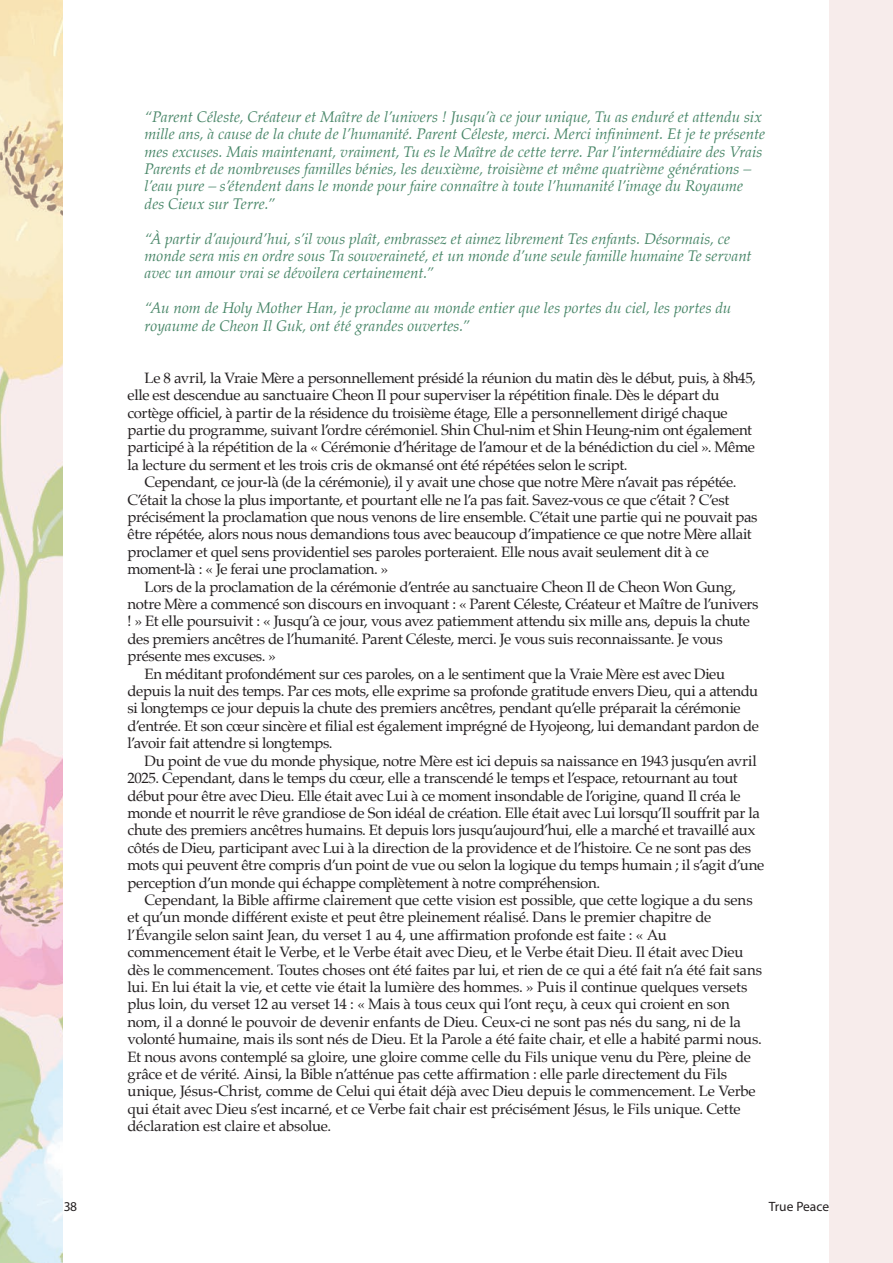
<style>
.page{position:relative;width:893px;height:1263px;background:#fff}
.page>*{position:absolute;margin:0;border:0;box-sizing:border-box;transform-origin:0 0}
.t1{font:italic 15.3px/17.4px "Palatino";color:#488668}
.t2{font:15px/17.4px "Palatino";letter-spacing:-.02em;color:#231f20}
.t3{font:13.5px "Myriad Pro";letter-spacing:-.005em;color:#231f20}
</style>
<div class="page">
<img style="left:0;top:0;width:893px;height:1263px">
<div style="left:64px;top:0;width:765px;height:1263px;background:#fff"></div>
<p class="t1" style="left:145px;top:108px;width:622px">“Parent Céleste, Créateur et Maître de l’univers ! Jusqu’à ce jour unique, Tu as enduré et attendu six mille ans, à cause de la chute de l’humanité. Parent Céleste, merci. Merci infiniment. Et je te présente mes excuses. Mais maintenant, vraiment, Tu es le Maître de cette terre. Par l’intermédiaire des Vrais Parents et de nombreuses familles bénies, les deuxième, troisième et même quatrième générations – l’eau pure – s’étendent dans le monde pour faire connaître à toute l’humanité l’image du Royaume des Cieux sur Terre.”</p>
<p class="t1" style="left:145px;top:229px;width:609px">“À partir d’aujourd’hui, s’il vous plaît, embrassez et aimez librement Tes enfants. Désormais, ce monde sera mis en ordre sous Ta souveraineté, et un monde d’une seule famille humaine Te servant avec un amour vrai se dévoilera certainement.”</p>
<p class="t1" style="left:145px;top:299px;width:588px">“Au nom de Holy Mother Han, je proclame au monde entier que les portes du ciel, les portes du royaume de Cheon Il Guk, ont été grandes ouvertes.”</p>
<p class="t2" style="left:128px;top:369px;width:630px;text-indent:17px">Le 8 avril, la Vraie Mère a personnellement présidé la réunion du matin dès le début, puis, à 8h45, elle est descendue au sanctuaire Cheon Il pour superviser la répétition finale. Dès le départ du cortège officiel, à partir de la résidence du troisième étage, Elle a personnellement dirigé chaque partie du programme, suivant l’ordre cérémoniel. Shin Chul-nim et Shin Heung-nim ont également participé à la répétition de la « Cérémonie d’héritage de l’amour et de la bénédiction du ciel ». Même la lecture du serment et les trois cris de okmansé ont été répétées selon le script.</p>
<p class="t2" style="left:128px;top:473px;width:632px;text-indent:17px">Cependant, ce jour-là (de la cérémonie), il y avait une chose que notre Mère n’avait pas répétée.<br>C’était la chose la plus importante, et pourtant elle ne l’a pas fait. Savez-vous ce que c’était ? C’est précisément la proclamation que nous venons de lire ensemble. C’était une partie qui ne pouvait pas être répétée, alors nous nous demandions tous avec beaucoup d’impatience ce que notre Mère allait proclamer et quel sens providentiel ses paroles porteraient. Elle nous avait seulement dit à ce moment-là : « Je ferai une proclamation. »</p>
<p class="t2" style="left:145px;top:578px;width:593px">Lors de la proclamation de la cérémonie d’entrée au sanctuaire Cheon Il de Cheon Won Gung,</p>
<p class="t2" style="left:128px;top:595px;width:632px">notre Mère a commencé son discours en invoquant : « Parent Céleste, Créateur et Maître de l’univers</p>
<p class="t2" style="left:128px;top:613px;width:624px">! » Et elle poursuivit : « Jusqu’à ce jour, vous avez patiemment attendu six mille ans, depuis la chute</p>
<p class="t2" style="left:128px;top:630px;width:597px">des premiers ancêtres de l’humanité. Parent Céleste, merci. Je vous suis reconnaissante. Je vous</p>
<p class="t2" style="left:128px;top:647px;width:150px">présente mes excuses. »</p>
<p class="t2" style="left:145px;top:665px;width:582px">En méditant profondément sur ces paroles, on a le sentiment que la Vraie Mère est avec Dieu</p>
<p class="t2" style="left:128px;top:682px;width:632px">depuis la nuit des temps. Par ces mots, elle exprime sa profonde gratitude envers Dieu, qui a attendu</p>
<p class="t2" style="left:128px;top:700px;width:615px">si longtemps ce jour depuis la chute des premiers ancêtres, pendant qu’elle préparait la cérémonie</p>
<p class="t2" style="left:128px;top:717px;width:633px">d’entrée. Et son cœur sincère et filial est également imprégné de Hyojeong, lui demandant pardon de</p>
<p class="t2" style="left:128px;top:734px;width:207px">l’avoir fait attendre si longtemps.</p>
<p class="t2" style="left:145px;top:752px;width:614px">Du point de vue du monde physique, notre Mère est ici depuis sa naissance en 1943 jusqu’en avril</p>
<p class="t2" style="left:128px;top:769px;width:612px">2025. Cependant, dans le temps du cœur, elle a transcendé le temps et l’espace, retournant au tout</p>
<p class="t2" style="left:128px;top:787px;width:615px">début pour être avec Dieu. Elle était avec Lui à ce moment insondable de l’origine, quand Il créa le</p>
<p class="t2" style="left:128px;top:804px;width:634px">monde et nourrit le rêve grandiose de Son idéal de création. Elle était avec Lui lorsqu’Il souffrit par la</p>
<p class="t2" style="left:128px;top:821px;width:629px">chute des premiers ancêtres humains. Et depuis lors jusqu’aujourd’hui, elle a marché et travaillé aux</p>
<p class="t2" style="left:128px;top:839px;width:625px">côtés de Dieu, participant avec Lui à la direction de la providence et de l’histoire. Ce ne sont pas des</p>
<p class="t2" style="left:128px;top:856px;width:638px">mots qui peuvent être compris d’un point de vue ou selon la logique du temps humain ; il s’agit d’une</p>
<p class="t2" style="left:128px;top:874px;width:474px">perception d’un monde qui échappe complètement à notre compréhension.</p>
<p class="t2" style="left:145px;top:891px;width:610px">Cependant, la Bible affirme clairement que cette vision est possible, que cette logique a du sens</p>
<p class="t2" style="left:128px;top:908px;width:585px">et qu’un monde différent existe et peut être pleinement réalisé. Dans le premier chapitre de</p>
<p class="t2" style="left:128px;top:926px;width:541px">l’Évangile selon saint Jean, du verset 1 au 4, une affirmation profonde est faite : « Au</p>
<p class="t2" style="left:128px;top:943px;width:617px">commencement était le Verbe, et le Verbe était avec Dieu, et le Verbe était Dieu. Il était avec Dieu</p>
<p class="t2" style="left:128px;top:961px;width:636px">dès le commencement. Toutes choses ont été faites par lui, et rien de ce qui a été fait n’a été fait sans</p>
<p class="t2" style="left:128px;top:978px;width:621px">lui. En lui était la vie, et cette vie était la lumière des hommes. » Puis il continue quelques versets</p>
<p class="t2" style="left:128px;top:995px;width:604px">plus loin, du verset 12 au verset 14 : « Mais à tous ceux qui l’ont reçu, à ceux qui croient en son</p>
<p class="t2" style="left:128px;top:1013px;width:615px">nom, il a donné le pouvoir de devenir enfants de Dieu. Ceux-ci ne sont pas nés du sang, ni de la</p>
<p class="t2" style="left:128px;top:1030px;width:636px">volonté humaine, mais ils sont nés de Dieu. Et la Parole a été faite chair, et elle a habité parmi nous.</p>
<p class="t2" style="left:128px;top:1048px;width:625px">Et nous avons contemplé sa gloire, une gloire comme celle du Fils unique venu du Père, pleine de</p>
<p class="t2" style="left:128px;top:1065px;width:601px">grâce et de vérité. Ainsi, la Bible n’atténue pas cette affirmation : elle parle directement du Fils</p>
<p class="t2" style="left:128px;top:1082px;width:630px">unique, Jésus-Christ, comme de Celui qui était déjà avec Dieu depuis le commencement. Le Verbe</p>
<p class="t2" style="left:128px;top:1100px;width:615px">qui était avec Dieu s’est incarné, et ce Verbe fait chair est précisément Jésus, le Fils unique. Cette</p>
<p class="t2" style="left:128px;top:1117px;width:205px">déclaration est claire et absolue.</p>
<p class="t3" style="left:64px;top:1198px;width:15px">38</p>
<p class="t3" style="left:769px;top:1198px;width:62px">True Peace</p>
</div>
